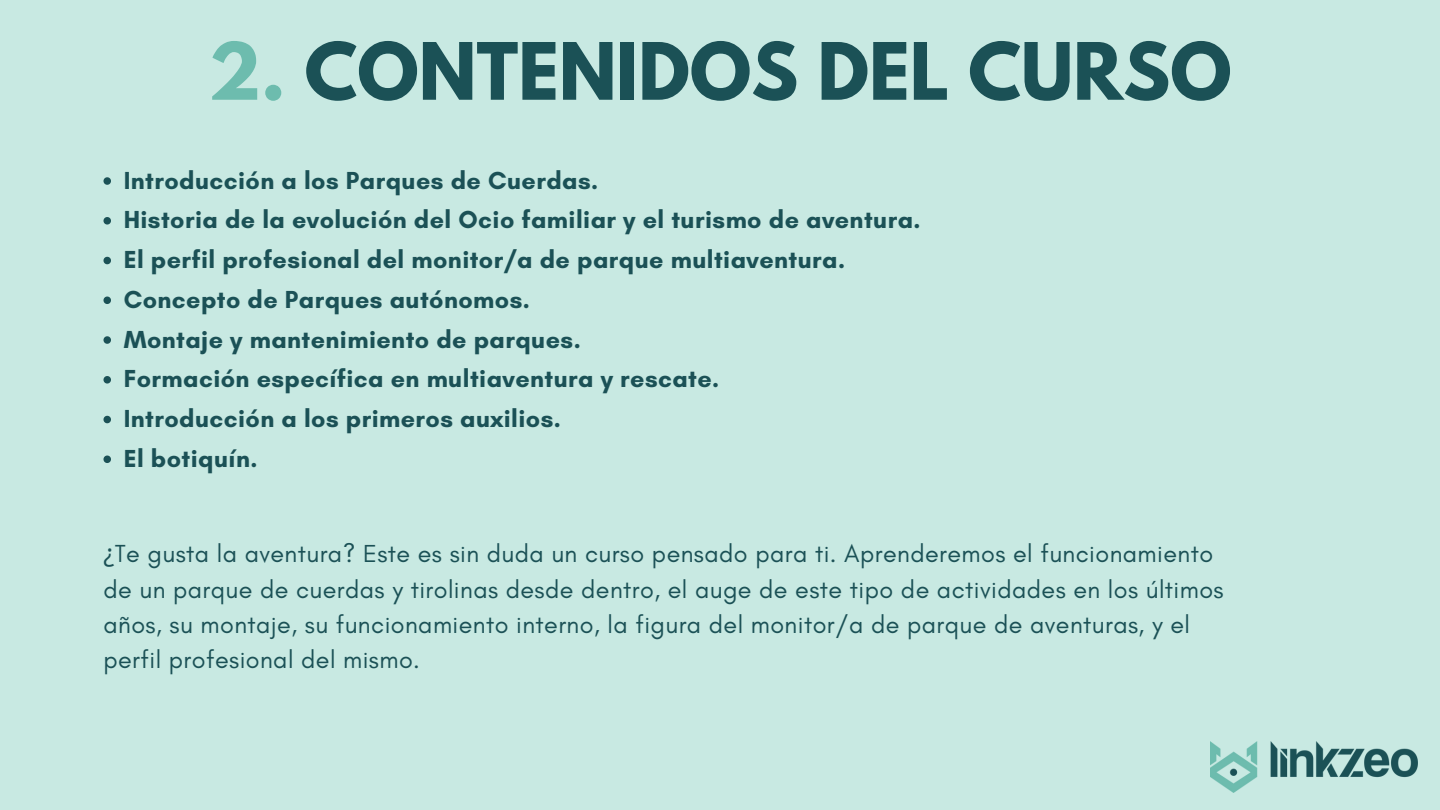
<style>
.page{position:relative;width:1440px;height:810px;background:#c8e9e2}
.page>*{position:absolute;margin:0;border:0;box-sizing:border-box;transform-origin:0 0}
.t1{font:700 70px "League Spartan";color:#1b5156}
.t2{font:700 25.1px "Glacial Indifference";letter-spacing:.015em;color:#1b5156}
.t3{font:25.1px "Glacial Indifference";letter-spacing:.015em;color:#1b5156}
.s1{color:#6dbcae}
.s2{font-family:"Noto Sans"}
</style>
<div class="page">
<img style="left:1210px;top:741px;width:208px;height:51px">
<svg style="left:104px;top:177px;width:7px;height:8px"></svg>
<svg style="left:104px;top:217px;width:7px;height:8px"></svg>
<svg style="left:104px;top:257px;width:7px;height:7px"></svg>
<svg style="left:104px;top:297px;width:7px;height:7px"></svg>
<svg style="left:104px;top:336px;width:7px;height:8px"></svg>
<svg style="left:104px;top:376px;width:7px;height:8px"></svg>
<svg style="left:104px;top:416px;width:7px;height:7px"></svg>
<svg style="left:104px;top:456px;width:7px;height:7px"></svg>
<p class="t1" style="left:208px;top:37px;width:1025px"><span class="s1">2.</span> CONTENIDOS DEL CURSO</p>
<p class="t2" style="left:124px;top:165px;width:476px">Introducción a los Parques de Cuerdas.</p>
<p class="t2" style="left:124px;top:204px;width:798px">Historia de la evolución del Ocio familiar y el turismo de aventura.</p>
<p class="t2" style="left:124px;top:244px;width:723px">El perfil profesional del monitor/a de parque multiaventura.</p>
<p class="t2" style="left:124px;top:284px;width:408px">Concepto de Parques autónomos.</p>
<p class="t2" style="left:124px;top:324px;width:459px">Montaje y mantenimiento de parques.</p>
<p class="t2" style="left:124px;top:363px;width:597px">Formación específica en multiaventura y rescate.</p>
<p class="t2" style="left:124px;top:403px;width:439px">Introducción a los primeros auxilios.</p>
<p class="t2" style="left:124px;top:443px;width:135px">El botiquín.</p>
<p class="t3" style="left:103px;top:538px;width:1111px"><span class="s2">¿</span>Te gusta la aventura? Este es sin duda un curso pensado para ti. Aprenderemos el funcionamiento</p>
<p class="t3" style="left:103px;top:574px;width:1122px">de un parque de cuerdas y tirolinas desde dentro, el auge de este tipo de actividades en los últimos</p>
<p class="t3" style="left:103px;top:609px;width:1088px">años, su montaje, su funcionamiento interno, la figura del monitor/a de parque de aventuras, y el</p>
<p class="t3" style="left:103px;top:644px;width:318px">perfil profesional del mismo.</p>
</div>
